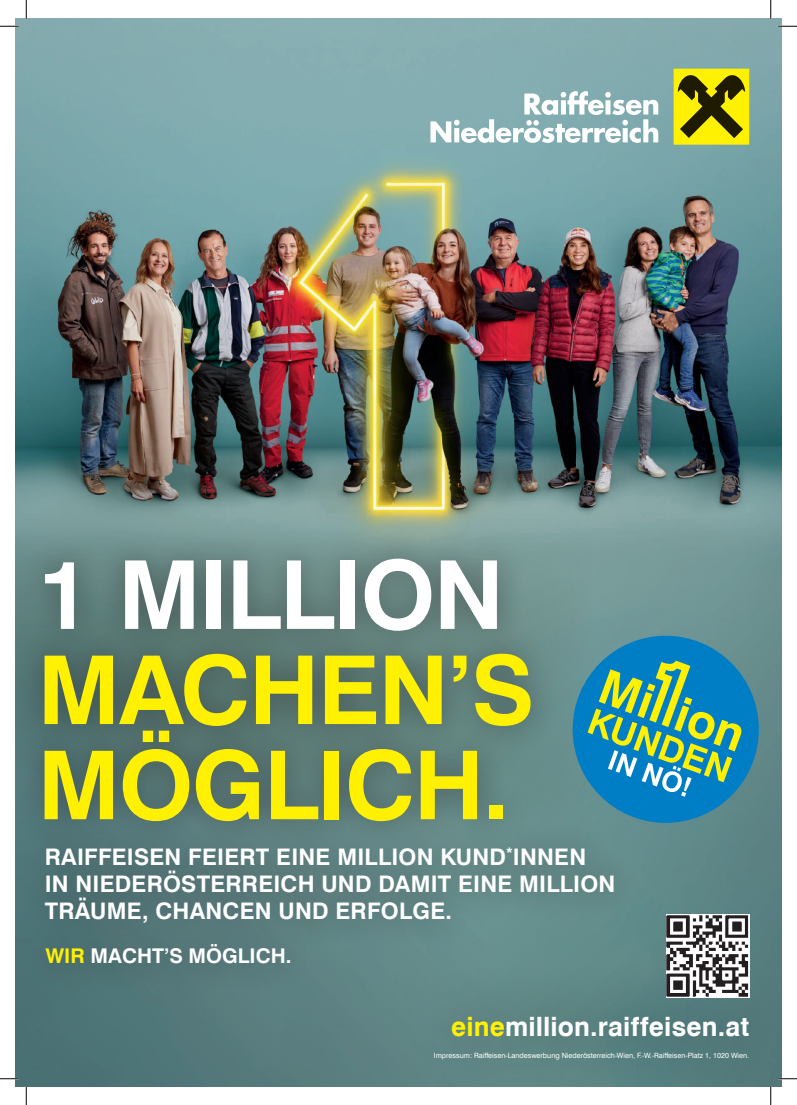
<style>
.page{position:relative;width:797px;height:1105px;background:#fff}
.page>*{position:absolute;margin:0;border:0;box-sizing:border-box;transform-origin:0 0}
.t1{font:700 95.12px/95.1px "Swiss 721 TL";letter-spacing:-.015em;color:#fff101}
.t2{font:700 95.12px "Swiss 721 TL";letter-spacing:-.015em;color:#fff}
.t3{font:700 26.62px "Swiss 721 TL";letter-spacing:.005em;color:#fff}
.t4{font:700 22.88px/27.4px "Swiss 721 TL";letter-spacing:.01em;color:#fff}
.t5{font:700 20.25px "Swiss 721 TL";color:#fff}
.t6{font:7.25px "Swiss 721 TL";color:#fff}
.s1{color:#fff101}
</style>
<div class="page">
<img style="left:16px;top:18px;width:765px;height:1069px">
<div style="left:393px;top:957px;width:388px;height:130px;background:#5d8483"></div>
<img style="left:665px;top:914px;width:84px;height:84px">
<svg style="left:16px;top:531px;width:578px;height:321px;background:#709594"></svg>
<div style="left:16px;top:529px;width:544px;height:321px;background:#231f20;opacity:.44"></div>
<div style="left:17px;top:916px;width:301px;height:75px;background:#537577"></div>
<div style="left:17px;top:818px;width:626px;height:133px;background:#231f20;opacity:.44"></div>
<div style="left:572px;top:636px;width:186px;height:187px;background:#007ec5;border-radius:50%"></div>
<svg style="left:587px;top:661px;width:155px;height:136px"></svg>
<div style="left:673px;top:69px;width:76px;height:76px;background:#fff101"></div>
<svg style="left:677px;top:75px;width:68px;height:63px"></svg>
<svg style="left:430px;top:91px;width:228px;height:52px"></svg>
<svg style="left:0;top:25px;width:19px;height:7px"></svg>
<svg style="left:778px;top:25px;width:19px;height:7px"></svg>
<svg style="left:0;top:1073px;width:19px;height:6px"></svg>
<svg style="left:778px;top:1073px;width:19px;height:6px"></svg>
<svg style="left:25px;top:0;width:2px;height:19px"></svg>
<svg style="left:25px;top:1086px;width:2px;height:19px"></svg>
<svg style="left:770px;top:0;width:1px;height:19px"></svg>
<svg style="left:770px;top:1086px;width:1px;height:19px"></svg>
<h1 class="t2" style="left:38px;top:533px;width:468px">1 MILLION</h1>
<h1 class="t1" style="left:38px;top:641px;width:498px">MACHEN’S<br>MÖGLICH.</h1>
<p class="t4" style="left:45px;top:842px;width:572px">RAIFFEISEN FEIERT EINE MILLION KUND<sup>*</sup>INNEN<br>IN NIEDERÖSTERREICH UND DAMIT EINE MILLION<br>TRÄUME, CHANCEN UND ERFOLGE.</p>
<p class="t5" style="left:45px;top:943px;width:247px"><span class="s1">WIR</span> MACHT’S MÖGLICH.</p>
<p class="t3" style="left:451px;top:1009px;width:299px"><span class="s1">eine</span>million.raiffeisen.at</p>
<p class="t6" style="left:434px;top:1051px;width:317px">Impressum: Raiffeisen-Landeswerbung Niederösterreich-Wien, F.-W.-Raiffeisen-Platz 1, 1020 Wien.</p>
</div>
